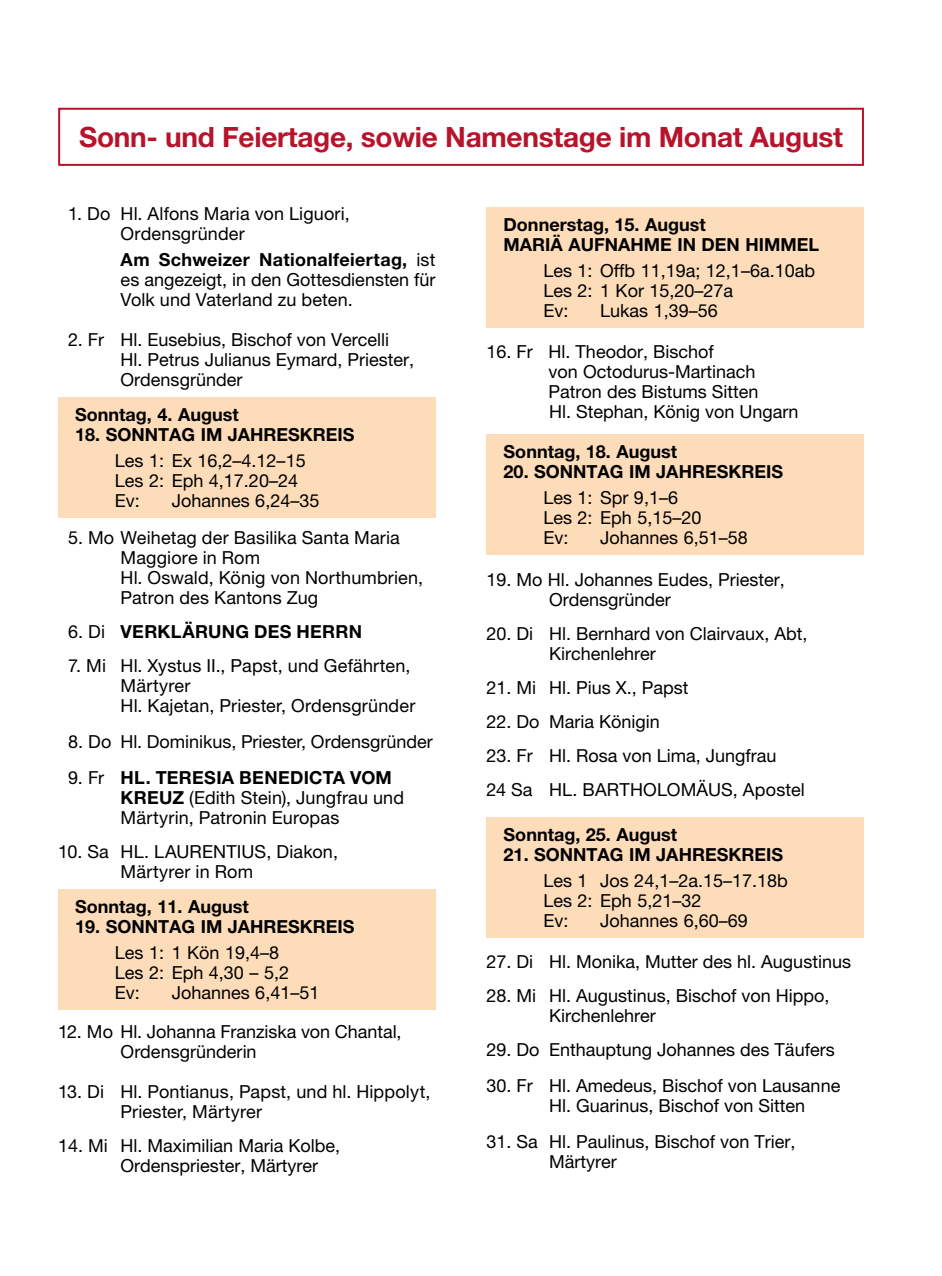
<style>
.page{position:relative;width:942px;height:1276px;background:#fff}
.page>*{position:absolute;margin:0;border:0;box-sizing:border-box;transform-origin:0 0}
.t1{font:700 28px "Helvetica Neue LT Pro";letter-spacing:-.01em;color:#b7142c}
.t2{font:18px/20px "Helvetica Neue LT Pro";color:#000}
.t3{font:700 18px/20px "Helvetica Neue LT Pro";color:#000}
.s1{font-weight:700}
.s2{font-weight:400}
</style>
<div class="page">
<div style="left:58px;top:108px;width:805px;height:58px;border:2px solid #b7142c"></div>
<div style="left:486px;top:207px;width:377px;height:121px;background:#fddcba"></div>
<div style="left:58px;top:889px;width:377px;height:121px;background:#fddcba"></div>
<div style="left:486px;top:434px;width:377px;height:121px;background:#fddcba"></div>
<div style="left:486px;top:816px;width:377px;height:121px;background:#fddcba"></div>
<div style="left:58px;top:397px;width:377px;height:120px;background:#fddcba"></div>
<h1 class="t1" style="left:79px;top:119px;width:765px">Sonn- und Feiertage, sowie Namenstage im Monat August</h1>
<p class="t2" style="left:120px;top:203px;width:231px;text-indent:-52px">1. Do Hl. Alfons Maria von Liguori,<br>Ordensgründer</p>
<p class="t2" style="left:120px;top:249px;width:316px;text-align:justify"><span class="s1">Am Schweizer Nationalfeiertag,</span> ist es angezeigt, in den Gottesdiensten für Volk und Vaterland zu beten.</p>
<p class="t2" style="left:120px;top:329px;width:295px;text-indent:-52px">2. Fr Hl. Eusebius, Bischof von Vercelli<br>Hl. Petrus Julianus Eymard, Priester,<br>Ordensgründer</p>
<p class="t3" style="left:75px;top:404px;width:165px">Sonntag, 4. August</p>
<p class="t3" style="left:75px;top:424px;width:281px">18. SONNTAG IM JAHRESKREIS</p>
<p class="t2" style="left:115px;top:450px;width:192px">Les 1: Ex 16,2–4.12–15<br>Les 2: Eph 4,17.20–24<br>Ev:</p>
<p class="t2" style="left:172px;top:490px;width:149px">Johannes 6,24–35</p>
<p class="t2" style="left:120px;top:527px;width:304px;text-indent:-52px">5. Mo Weihetag der Basilika Santa Maria<br>Maggiore in Rom<br>Hl. Oswald, König von Northumbrien,<br>Patron des Kantons Zug</p>
<p class="t3" style="left:68px;top:621px;width:295px"><span class="s2">6. Di</span> VERKLÄRUNG DES HERRN</p>
<p class="t2" style="left:120px;top:655px;width:296px;text-indent:-52px">7. Mi Hl. Xystus II., Papst, und Gefährten,<br>Märtyrer<br>Hl. Kajetan, Priester, Ordensgründer</p>
<p class="t2" style="left:68px;top:731px;width:366px">8. Do Hl. Dominikus, Priester, Ordensgründer</p>
<p class="t2" style="left:120px;top:767px;width:285px;text-indent:-52px">9. Fr <span class="s1">HL. TERESIA BENEDICTA VOM<br>KREUZ</span> (Edith Stein), Jungfrau und<br>Märtyrin, Patronin Europas</p>
<p class="t2" style="left:120px;top:841px;width:219px;text-indent:-62px">10. Sa HL. LAURENTIUS, Diakon,<br>Märtyrer in Rom</p>
<p class="t3" style="left:75px;top:896px;width:175px">Sonntag, 11. August</p>
<p class="t3" style="left:75px;top:916px;width:281px">19. SONNTAG IM JAHRESKREIS</p>
<p class="t2" style="left:115px;top:942px;width:175px">Les 1: 1 Kön 19,4–8<br>Les 2: Eph 4,30 – 5,2<br>Ev:</p>
<p class="t2" style="left:172px;top:982px;width:149px">Johannes 6,41–51</p>
<p class="t2" style="left:120px;top:1021px;width:282px;text-indent:-62px">12. Mo Hl. Johanna Franziska von Chantal,<br>Ordensgründerin</p>
<p class="t2" style="left:120px;top:1081px;width:311px;text-indent:-62px">13. Di Hl. Pontianus, Papst, und hl. Hippolyt,<br>Priester, Märtyrer</p>
<p class="t2" style="left:120px;top:1135px;width:221px;text-indent:-62px">14. Mi Hl. Maximilian Maria Kolbe,<br>Ordenspriester, Märtyrer</p>
<p class="t3" style="left:503px;top:214px;width:317px">Donnerstag, 15. August<br>MARIÄ AUFNAHME IN DEN HIMMEL</p>
<p class="t2" style="left:543px;top:260px;width:273px">Les 1: Offb 11,19a; 12,1–6a.10ab<br>Les 2: 1 Kor 15,20–27a<br>Ev:</p>
<p class="t2" style="left:600px;top:300px;width:119px">Lukas 1,39–56</p>
<p class="t2" style="left:548px;top:341px;width:251px;text-indent:-62px">16. Fr Hl. Theodor, Bischof<br>von Octodurus-Martinach<br>Patron des Bistums Sitten<br>Hl. Stephan, König von Ungarn</p>
<p class="t3" style="left:503px;top:441px;width:175px">Sonntag, 18. August</p>
<p class="t3" style="left:503px;top:461px;width:281px">20. SONNTAG IM JAHRESKREIS</p>
<p class="t2" style="left:543px;top:487px;width:159px">Les 1: Spr 9,1–6<br>Les 2: Eph 5,15–20<br>Ev:</p>
<p class="t2" style="left:600px;top:527px;width:149px">Johannes 6,51–58</p>
<p class="t2" style="left:548px;top:569px;width:237px;text-indent:-62px">19. Mo Hl. Johannes Eudes, Priester,<br>Ordensgründer</p>
<p class="t2" style="left:548px;top:623px;width:260px;text-indent:-62px">20. Di Hl. Bernhard von Clairvaux, Abt,<br>Kirchenlehrer</p>
<p class="t2" style="left:486px;top:677px;width:203px">21. Mi Hl. Pius X., Papst</p>
<p class="t2" style="left:486px;top:711px;width:175px">22. Do Maria Königin</p>
<p class="t2" style="left:486px;top:738px;width:320px;line-height:34px">23. Fr Hl. Rosa von Lima, Jungfrau<br>24 Sa HL. BARTHOLOMÄUS, Apostel</p>
<p class="t3" style="left:503px;top:823px;width:175px">Sonntag, 25. August</p>
<p class="t3" style="left:503px;top:843px;width:281px">21. SONNTAG IM JAHRESKREIS</p>
<p class="t2" style="left:543px;top:870px;width:246px">Les 1 Jos 24,1–2a.15–17.18b<br>Les 2: Eph 5,21–32<br>Ev:</p>
<p class="t2" style="left:600px;top:910px;width:149px">Johannes 6,60–69</p>
<p class="t2" style="left:486px;top:951px;width:366px">27. Di Hl. Monika, Mutter des hl. Augustinus</p>
<p class="t2" style="left:548px;top:985px;width:282px;text-indent:-62px">28. Mi Hl. Augustinus, Bischof von Hippo,<br>Kirchenlehrer</p>
<p class="t2" style="left:486px;top:1039px;width:349px">29. Do Enthauptung Johannes des Täufers</p>
<p class="t2" style="left:548px;top:1075px;width:293px;text-indent:-62px">30. Fr Hl. Amedeus, Bischof von Lausanne<br>Hl. Guarinus, Bischof von Sitten</p>
<p class="t2" style="left:548px;top:1131px;width:248px;text-indent:-62px">31. Sa Hl. Paulinus, Bischof von Trier,<br>Märtyrer</p>
</div>
